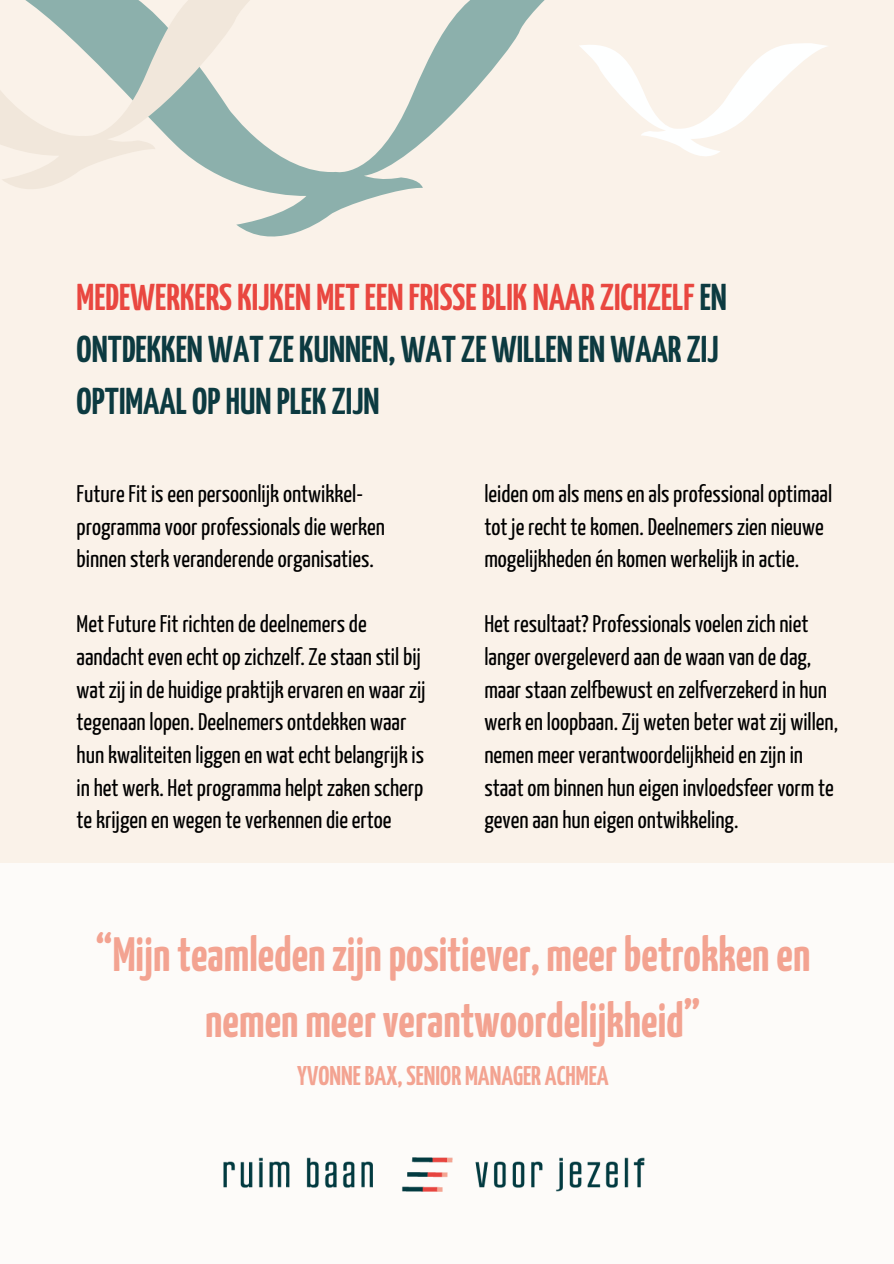
<style>
.page{position:relative;width:894px;height:1264px;background:#fff}
.page>*{position:absolute;margin:0;border:0;box-sizing:border-box;transform-origin:0 0}
.t1{font:700 48px/66.3px "Yanone Kaffeesatz";color:#f3a391;text-align:center}
.t2{font:700 37.2px/52.1px "Yanone Kaffeesatz";color:#0c3a40}
.t3{font:700 27px "Yanone Kaffeesatz";color:#f3a391}
.t4{font:24px/32.7px "Yanone Kaffeesatz";color:#000}
.s1{color:#e94740}
</style>
<div class="page">
<div style="left:0;top:0;width:893px;height:1263px;background:#faf2e9"></div>
<div style="left:0;top:863px;width:893px;height:400px;background:#fff"></div>
<svg style="left:236px;top:0;width:309px;height:237px"></svg>
<svg style="left:579px;top:43px;width:248px;height:113px"></svg>
<svg style="left:0;top:0;width:275px;height:202px"></svg>
<img style="left:223px;top:1157px;width:422px;height:35px">
<p class="t2" style="left:77px;top:273px;width:651px"><span class="s1">MEDEWERKERSKIJKEN METEEN FRISSEBLIK NAARZICHZELF</span>EN<br>ONTDEKKENWATZEKUNNEN,WATZEWILLEN ENWAARZIJ<br>OPTIMAAL OPHUN PLEKZIJN</p>
<p class="t4" style="left:77px;top:479px;width:310px">Future Fit is een persoonlijk ontwikkel&shy;programma voor professionals die werken binnen sterk veranderende organisaties.</p>
<h2 class="t4" style="left:77px;top:609px;width:350px">Met Future Fit richten de deelnemers de aandacht even echt op zichzelf. Ze staan stil bij wat zij in de huidige praktijk ervaren en waar zij tegenaan lopen. Deelnemers ontdekken waar hun kwaliteiten liggen en wat echt belangrijk is in het werk. Het programma helpt zaken scherp te krijgen en wegen te verkennen die ertoe</h2>
<p class="t4" style="left:484px;top:479px;width:349px">leiden om als mens en als professional optimaal tot je recht te komen. Deelnemers zien nieuwe mogelijkheden én komen werkelijk in actie.</p>
<p class="t4" style="left:484px;top:609px;width:355px">Het resultaat? Professionals voelen zich niet langer overgeleverd aan de waan van de dag, maar staan zelfbewust en zelfverzekerd in hun werk en loopbaan. Zij weten beter wat zij willen, nemen meer verantwoordelijkheid en zijn in staat om binnen hun eigen invloedsfeer vorm te geven aan hun eigen ontwikkeling.</p>
<p class="t1" style="left:96px;top:924px;width:716px">“Mijnteamledenzijnpositiever, meerbetrokkenen nemen meerverantwoordelijkheid”</p>
<p class="t3" style="left:297px;top:1064px;width:313px">YVONNEBAX,SENIOR MANAGER ACHMEA</p>
</div>
